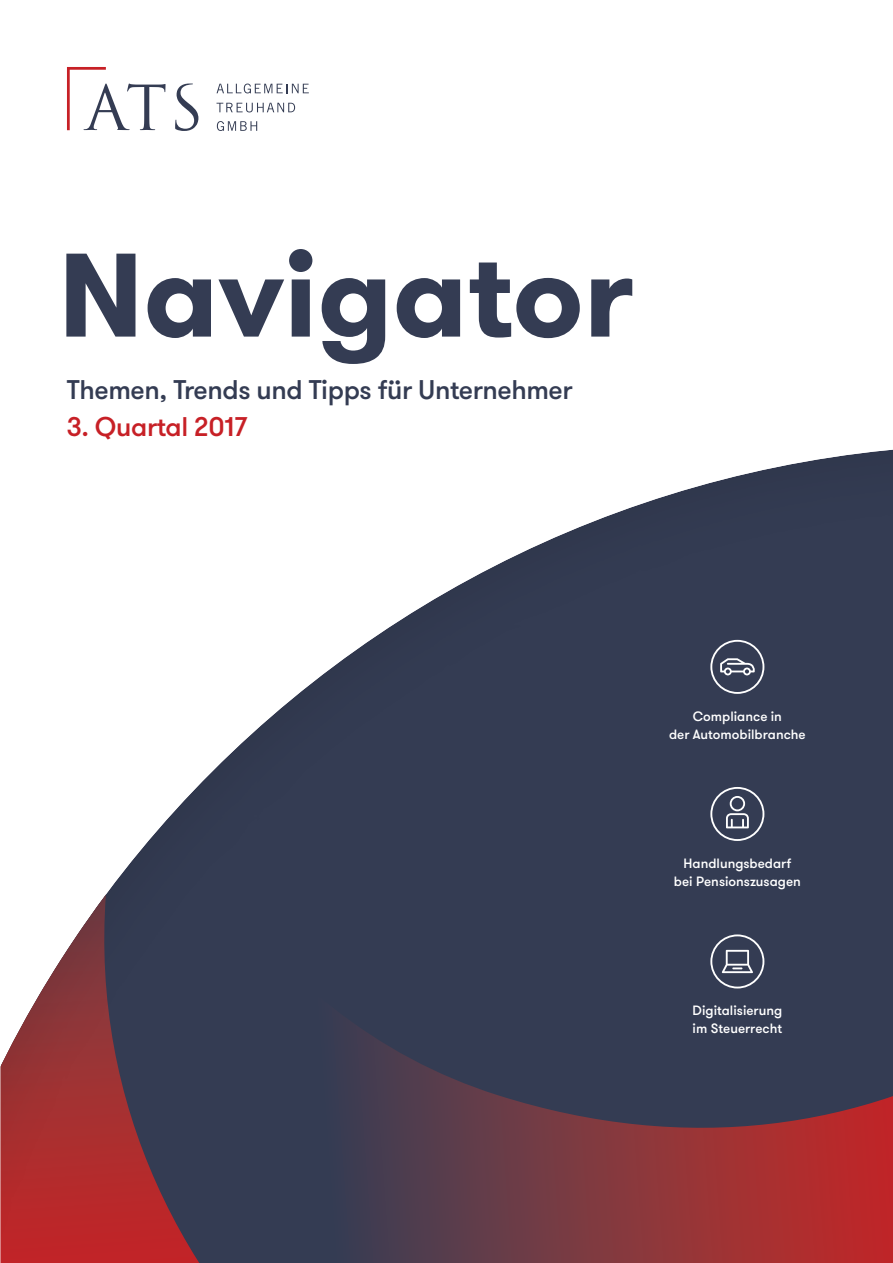
<style>
.page{position:relative;width:893px;height:1263px;background:#fff}
.page>*{position:absolute;margin:0;border:0;box-sizing:border-box;transform-origin:0 0}
.t1{font:700 118.5px "GT Walsheim Pro";color:#343c53}
.t2{font:500 27px "GT Walsheim Pro";letter-spacing:-.015em;color:#343c53}
.t3{font:500 27px "GT Walsheim Pro";letter-spacing:-.015em;color:#c72026}
.t4{font:500 13.5px/18px "GT Walsheim Pro";color:#fff;text-align:center}
</style>
<div class="page">
<div style="left:0;top:434px;width:893px;height:829px;background:#000;opacity:.15"></div>
<svg style="left:710px;top:640px;width:54px;height:54px;background:#585f71"></svg>
<svg style="left:710px;top:934px;width:54px;height:54px;background:#595f72"></svg>
<svg style="left:710px;top:787px;width:54px;height:54px;background:#595f72"></svg>
<svg style="left:217px;top:121px;width:40px;height:10px"></svg>
<svg style="left:216px;top:103px;width:79px;height:9px"></svg>
<svg style="left:217px;top:84px;width:92px;height:9px"></svg>
<svg style="left:175px;top:84px;width:23px;height:47px"></svg>
<svg style="left:67px;top:67px;width:99px;height:63px"></svg>
<h1 class="t1" style="left:58px;top:218px;width:576px">Navigator</h1>
<h2 class="t2" style="left:67px;top:372px;width:507px">Themen, Trends und Tipps für Unternehmer</h2>
<h2 class="t3" style="left:67px;top:410px;width:182px">3. Quartal 2017</h2>
<p class="t4" style="left:669px;top:707px;width:138px">Compliance in<br>der Automobilbranche</p>
<p class="t4" style="left:674px;top:854px;width:128px">Handlungsbedarf bei Pensionszusagen</p>
<p class="t4" style="left:693px;top:1002px;width:91px;text-align:left">Digitalisierung im Steuerrecht</p>
</div>
